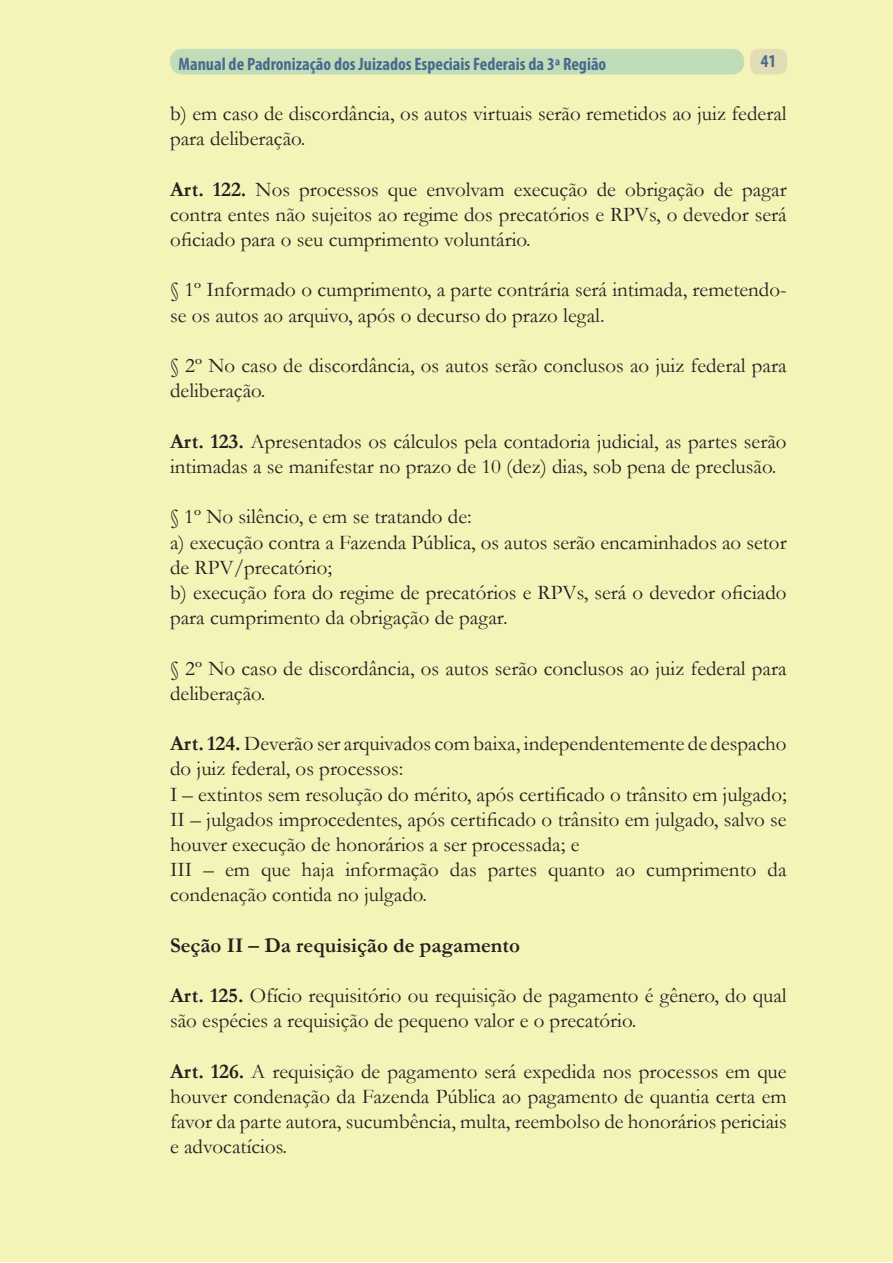
<style>
.page{position:relative;width:893px;height:1263px;background:#fff}
.page>*{position:absolute;margin:0;border:0;box-sizing:border-box;transform-origin:0 0}
.t1{font:21px/25.2px "Garamond";color:#231f20}
.t2{font:700 21px "Garamond";color:#231f20}
.t3{font:700 condensed 18px "Myriad Pro";color:#486a8f}
.s1{font-weight:700}
</style>
<div class="page">
<div style="left:0;top:0;width:892px;height:1261px;background:#f4f4b9"></div>
<div style="left:170px;top:49px;width:574px;height:25px;background:#c0dcb8;border-radius:12px"></div>
<div style="left:750px;top:49px;width:37px;height:25px;background:#e1ddb6;border-radius:9px"></div>
<p class="t3" style="left:179px;top:53px;width:429px">Manual de Padronização dos Juizados Especiais Federais da 3ª Região</p>
<p class="t3" style="left:761px;top:49px;width:17px">41</p>
<p class="t1" style="left:170px;top:100px;width:618px">b) em caso de discordância, os autos virtuais serão remetidos ao juiz federal para deliberação.</p>
<p class="t1" style="left:170px;top:176px;width:618px;text-align:justify"><span class="s1">Art. 122.</span> Nos processos que envolvam execução de obrigação de pagar contra entes não sujeitos ao regime dos precatórios e RPVs, o devedor será oficiado para o seu cumprimento voluntário.</p>
<p class="t1" style="left:170px;top:277px;width:618px">§ 1º Informado o cumprimento, a parte contrária será intimada, remetendo&shy;se os autos ao arquivo, após o decurso do prazo legal.</p>
<p class="t1" style="left:170px;top:352px;width:618px">§ 2º No caso de discordância, os autos serão conclusos ao juiz federal para deliberação.</p>
<p class="t1" style="left:170px;top:428px;width:618px"><span class="s1">Art. 123.</span> Apresentados os cálculos pela contadoria judicial, as partes serão intimadas a se manifestar no prazo de 10 (dez) dias, sob pena de preclusão.</p>
<p class="t1" style="left:170px;top:503px;width:618px">§ 1º No silêncio, e em se tratando de:<br>a) execução contra a Fazenda Pública, os autos serão encaminhados ao setor de RPV/precatório;<br>b) execução fora do regime de precatórios e RPVs, será o devedor oficiado para cumprimento da obrigação de pagar.</p>
<p class="t1" style="left:170px;top:655px;width:618px">§ 2º No caso de discordância, os autos serão conclusos ao juiz federal para deliberação.</p>
<p class="t1" style="left:170px;top:730px;width:618px"><span class="s1">Art. 124.</span> Deverão ser arquivados com baixa, independentemente de despacho do juiz federal, os processos:<br>I – extintos sem resolução do mérito, após certificado o trânsito em julgado; II – julgados improcedentes, após certificado o trânsito em julgado, salvo se houver execução de honorários a ser processada; e<br>III – em que haja informação das partes quanto ao cumprimento da condenação contida no julgado.</p>
<p class="t2" style="left:170px;top:931px;width:351px">Seção II – Da requisição de pagamento</p>
<p class="t1" style="left:170px;top:982px;width:618px"><span class="s1">Art. 125.</span> Ofício requisitório ou requisição de pagamento é gênero, do qual são espécies a requisição de pequeno valor e o precatório.</p>
<p class="t1" style="left:170px;top:1058px;width:618px;text-align:justify"><span class="s1">Art. 126.</span> A requisição de pagamento será expedida nos processos em que houver condenação da Fazenda Pública ao pagamento de quantia certa em favor da parte autora, sucumbência, multa, reembolso de honorários periciais e advocatícios.</p>
</div>
